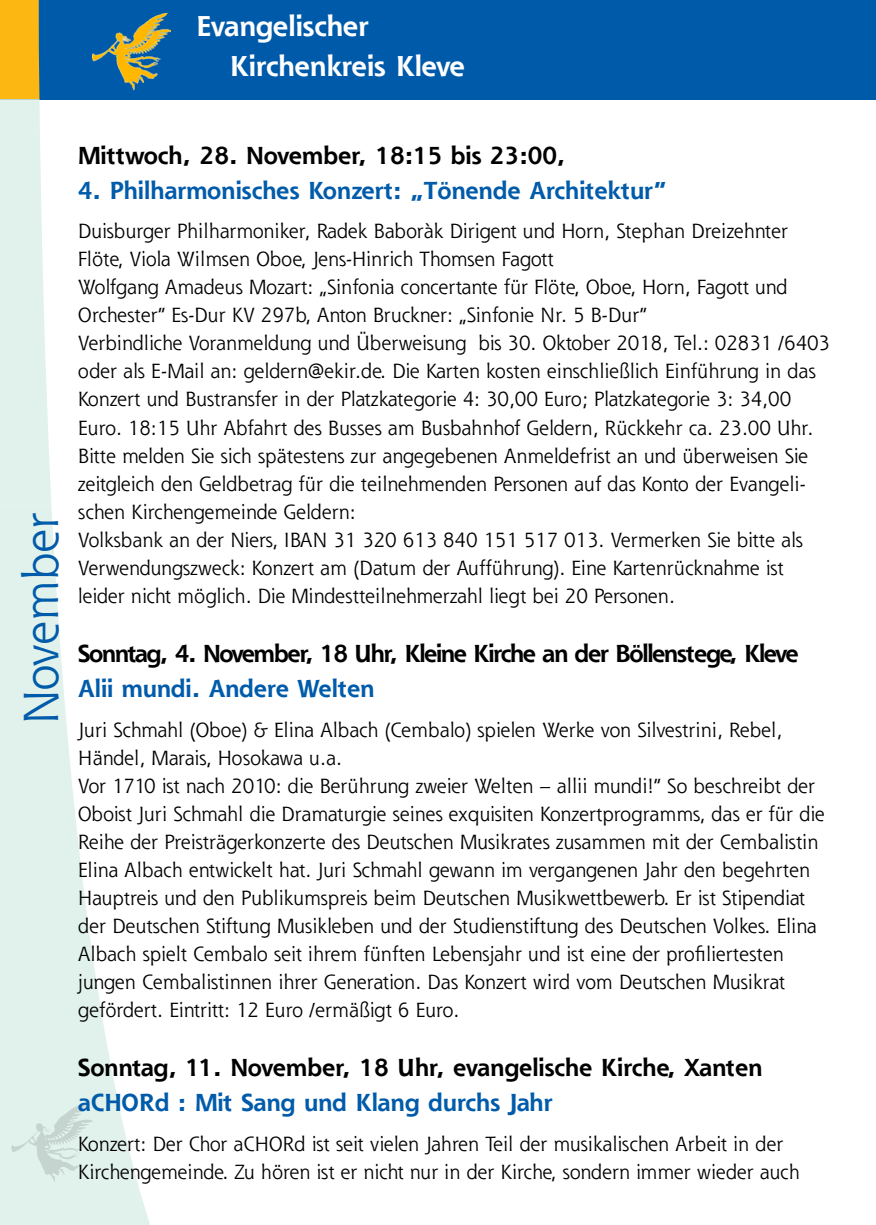
<style>
.page{position:relative;width:876px;height:1225px;background:#fff}
.page>*{position:absolute;margin:0;border:0;box-sizing:border-box;transform-origin:0 0}
.t1{font:48px "Shannon";color:#005baa}
.t2{font:700 28px/39.8px "Shannon";color:#fff}
.Absatzformat_2{font:700 24px "Shannon";color:#005baa}
.Absatzformat_1{font:700 24px "Shannon";color:#000}
.Absatzformat_1-2{font:700 24px "Shannon";letter-spacing:-.035em;color:#000}
.Absatzformat_3{font:20px/28px "Shannon";color:#000}
</style>
<div class="page">
<div style="left:0;top:0;width:876px;height:99px;background:#005aaa"></div>
<img style="left:93px;top:14px;width:78px;height:77px">
<svg style="left:0;top:0;width:51px;height:506px;background:#dde2c9"></svg>
<svg style="left:0;top:506px;width:150px;height:719px;fill:#e1f1eb"></svg>
<img style="left:11px;top:1097px;width:82px;height:87px">
<h2 class="t2" style="left:230px;top:6px;width:237px;text-indent:-34px">Evangelischer<br>Kirchenkreis Kleve</h2>
<p class="t1" style="left:10px;top:725px;width:215px;rotate:-90deg">November</p>
<p class="Absatzformat_1" style="left:78px;top:140px;width:489px">Mittwoch, 28. November, 18:15 bis 23:00,</p>
<p class="Absatzformat_2" style="left:78px;top:176px;width:590px">4. Philharmonisches Konzert: „Tönende Architektur“</p>
<p class="Absatzformat_3" style="left:78px;top:217px;width:712px">Duisburger Philharmoniker, Radek Baboràk Dirigent und Horn, Stephan Dreizehnter<br>Flöte, Viola Wilmsen Oboe, Jens-Hinrich Thomsen Fagott</p>
<p class="Absatzformat_3" style="left:78px;top:273px;width:711px">Wolfgang Amadeus Mozart: „Sinfonia concertante für Flöte, Oboe, Horn, Fagott und<br>Orchester“ Es-Dur KV 297b, Anton Bruckner: „Sinfonie Nr. 5 B-Dur“</p>
<p class="Absatzformat_3" style="left:78px;top:329px;width:754px">Verbindliche Voranmeldung und Überweisung bis 30. Oktober 2018, Tel.: 02831 /6403 oder als E-Mail an: geldern@ekir.de. Die Karten kosten einschließlich Einführung in das Konzert und Bustransfer in der Platzkategorie 4: 30,00 Euro; Platzkategorie 3: 34,00<br>Euro. 18:15 Uhr Abfahrt des Busses am Busbahnhof Geldern, Rückkehr ca. 23.00 Uhr.<br>Bitte melden Sie sich spätestens zur angegebenen Anmeldefrist an und überweisen Sie zeitgleich den Geldbetrag für die teilnehmenden Personen auf das Konto der Evangeli&shy;schen Kirchengemeinde Geldern:<br>Volksbank an der Niers, IBAN 31 320 613 840 151 517 013. Vermerken Sie bitte als Verwendungszweck: Konzert am (Datum der Aufführung). Eine Kartenrücknahme ist leider nicht möglich. Die Mindestteilnehmerzahl liegt bei 20 Personen.</p>
<p class="Absatzformat_1-2" style="left:78px;top:638px;width:722px">Sonntag, 4. November, 18 Uhr, Kleine Kirche an der Böllenstege, Kleve</p>
<p class="Absatzformat_2" style="left:78px;top:674px;width:298px">Alii mundi. Andere Welten</p>
<p class="Absatzformat_3" style="left:78px;top:715px;width:706px">Juri Schmahl (Oboe) &amp; Elina Albach (Cembalo) spielen Werke von Silvestrini, Rebel,<br>Händel, Marais, Hosokawa u.a.</p>
<p class="Absatzformat_3" style="left:78px;top:771px;width:748px">Vor 1710 ist nach 2010: die Berührung zweier Welten – allii mundi!“ So beschreibt der Oboist Juri Schmahl die Dramaturgie seines exquisiten Konzertprogramms, das er für die Reihe der Preisträgerkonzerte des Deutschen Musikrates zusammen mit der Cembalistin Elina Albach entwickelt hat. Juri Schmahl gewann im vergangenen Jahr den begehrten Hauptreis und den Publikumspreis beim Deutschen Musikwettbewerb. Er ist Stipendiat der Deutschen Stiftung Musikleben und der Studienstiftung des Deutschen Volkes. Elina Albach spielt Cembalo seit ihrem fünften Lebensjahr und ist eine der profiliertesten jungen Cembalistinnen ihrer Generation. Das Konzert wird vom Deutschen Musikrat gefördert. Eintritt: 12 Euro /ermäßigt 6 Euro.</p>
<p class="Absatzformat_1" style="left:78px;top:1052px;width:686px">Sonntag, 11. November, 18 Uhr, evangelische Kirche, Xanten</p>
<p class="Absatzformat_2" style="left:78px;top:1088px;width:476px">aCHORd : Mit Sang und Klang durchs Jahr</p>
<p class="Absatzformat_3" style="left:78px;top:1129px;width:723px">Konzert: Der Chor aCHORd ist seit vielen Jahren Teil der musikalischen Arbeit in der<br>Kirchengemeinde. Zu hören ist er nicht nur in der Kirche, sondern immer wieder auch</p>
</div>
